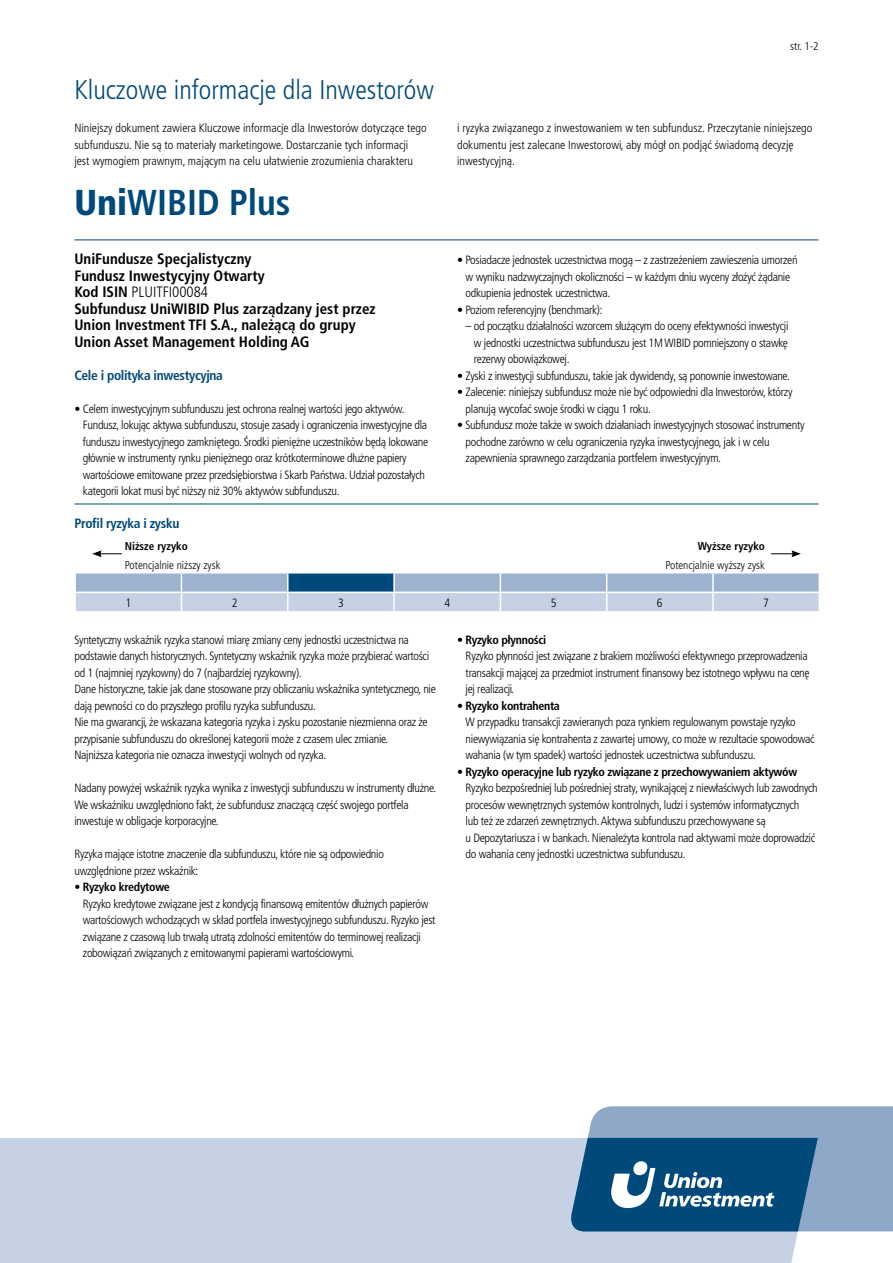
<style>
.page{position:relative;width:893px;height:1263px;background:#fff}
.page>*{position:absolute;margin:0;border:0;box-sizing:border-box;transform-origin:0 0}
.t1{font:700 condensed 36px "Frutiger LT Pro";color:#00497b}
.t2{font:300 condensed 27px "Frutiger LT Pro";color:#00497b}
._03_Subhead_9_pt{font:700 condensed 15px/16.5px "Frutiger LT Pro";color:#000}
._04a_Body_copy_listi{font:300 condensed 15px "Frutiger LT Pro";color:#000}
.N_Subhead_9_pt{font:700 condensed 13.5px "Frutiger LT Pro";letter-spacing:-.025em;color:#00497b}
._06_Copy_8_pt{font:300 condensed 12px/16.5px "Frutiger LT Pro";letter-spacing:-.025em;color:#000}
.N_bullety_8_ptk{font:300 condensed 12px/16.5px "Frutiger LT Pro";letter-spacing:-.025em;color:#000}
._06_Copy_8_pt-2{font:300 condensed 12px/16.5px "Frutiger LT Pro";color:#000}
._06_Disclaimer__impr{font:300 condensed 11.25px/18px "Frutiger LT Pro";color:#000}
._06_Disclaimer__impr-2{font:700 condensed 11.25px "Frutiger LT Pro";color:#000}
.str{font:300 condensed 11.25px "Frutiger LT Pro";color:#000}
.s1{font-weight:900}
.s2{font-weight:700}
</style>
<div class="page">
<div style="left:0;top:1138px;width:818px;height:125px;background:#c6d1e4"></div>
<svg style="left:568px;top:1106px;width:325px;height:125px;background:#5583a8"></svg>
<hr style="left:74px;top:240px;width:745px;height:1px;background:#00497b">
<hr style="left:74px;top:504px;width:745px;height:1px;background:#00497b">
<svg style="left:75px;top:573px;width:744px;height:39px;background:#abbed6"></svg>
<hr style="left:74px;top:592px;width:107px;height:1px;background:#fff">
<hr style="left:181px;top:592px;width:107px;height:1px;background:#fff">
<hr style="left:288px;top:592px;width:106px;height:1px;background:#fff">
<hr style="left:394px;top:592px;width:106px;height:1px;background:#fff">
<hr style="left:500px;top:592px;width:107px;height:1px;background:#fff">
<hr style="left:607px;top:592px;width:106px;height:1px;background:#fff">
<hr style="left:713px;top:592px;width:107px;height:1px;background:#fff">
<svg style="left:92px;top:550px;width:30px;height:7px"></svg>
<svg style="left:771px;top:550px;width:30px;height:7px"></svg>
<h2 class="t2" style="left:74px;top:74px;width:361px">Kluczowe informacje dla Inwestorów</h2>
<p class="str" style="left:790px;top:39px;width:30px">str. 1-2</p>
<p class="_06_Copy_8_pt-2" style="left:74px;top:120px;width:354px">Niniejszy dokument zawiera Kluczowe informacje dla Inwestorów dotyczące tego subfunduszu. Nie są to materiały marketingowe. Dostarczanie tych informacji<br>jest wymogiem prawnym, mającym na celu ułatwienie zrozumienia charakteru</p>
<p class="_06_Copy_8_pt-2" style="left:457px;top:120px;width:357px">i ryzyka związanego z inwestowaniem w ten subfundusz. Przeczytanie niniejszego dokumentu jest zalecane Inwestorowi, aby mógł on podjąć świadomą decyzję inwestycyjną.</p>
<h1 class="t1" style="left:74px;top:181px;width:218px"><span class="s1">Uni</span>WIBID Plus</h1>
<p class="_03_Subhead_9_pt" style="left:74px;top:251px;width:192px">UniFundusze Specjalistyczny<br>Fundusz Inwestycyjny Otwarty</p>
<p class="_04a_Body_copy_listi" style="left:74px;top:283px;width:135px"><span class="s2">Kod ISIN</span> PLUITFI00084</p>
<p class="_03_Subhead_9_pt" style="left:74px;top:300px;width:303px">Subfundusz UniWIBID Plus zarządzany jest przez<br>Union Investment TFI S.A., należącą do grupy<br>Union Asset Management Holding AG</p>
<p class="N_Subhead_9_pt" style="left:74px;top:367px;width:150px">Cele i polityka inwestycyjna</p>
<p class="_06_Copy_8_pt" style="left:83px;top:400px;width:347px;text-indent:-9px">• Celem inwestycyjnym subfunduszu jest ochrona realnej wartości jego aktywów.<br>Fundusz, lokując aktywa subfunduszu, stosuje zasady i ograniczenia inwestycyjne dla funduszu inwestycyjnego zamkniętego. Środki pieniężne uczestników będą lokowane głównie w instrumenty rynku pieniężnego oraz krótkoterminowe dłużne papiery wartościowe emitowane przez przedsiębiorstwa i Skarb Państwa. Udział pozostałych kategorii lokat musi być niższy niż 30% aktywów subfunduszu.</p>
<p class="N_Subhead_9_pt" style="left:74px;top:515px;width:107px">Profil ryzyka i zysku</p>
<p class="_06_Copy_8_pt" style="left:466px;top:252px;width:333px;text-indent:-9px">• Posiadacze jednostek uczestnictwa mogą – z zastrzeżeniem zawieszenia umorzeń w wyniku nadzwyczajnych okoliczności – w każdym dniu wyceny złożyć żądanie odkupienia jednostek uczestnictwa.</p>
<p class="_06_Copy_8_pt" style="left:457px;top:301px;width:147px">• Poziom referencyjny (benchmark):</p>
<p class="_06_Copy_8_pt" style="left:474px;top:318px;width:316px;text-align:justify;text-indent:-8px">– od początku działalności wzorcem służącym do oceny efektywności inwestycji w jednostki uczestnictwa subfunduszu jest 1M WIBID pomniejszony o stawkę rezerwy obowiązkowej.</p>
<p class="_06_Copy_8_pt" style="left:457px;top:367px;width:334px">• Zyski z inwestycji subfunduszu, takie jak dywidendy, są ponownie inwestowane.</p>
<p class="_06_Copy_8_pt" style="left:466px;top:384px;width:328px;text-indent:-9px">• Zalecenie: niniejszy subfundusz może nie być odpowiedni dla Inwestorów, którzy planują wycofać swoje środki w ciągu 1 roku.</p>
<p class="_06_Copy_8_pt" style="left:466px;top:417px;width:340px;text-indent:-9px">• Subfundusz może także w swoich działaniach inwestycyjnych stosować instrumenty pochodne zarówno w celu ograniczenia ryzyka inwestycyjnego, jak i w celu zapewnienia sprawnego zarządzania portfelem inwestycyjnym.</p>
<p class="_06_Disclaimer__impr" style="left:125px;top:538px;width:97px"><span class="s2">Niższe ryzyko<br></span>Potencjalnie niższy zysk</p>
<p class="_06_Disclaimer__impr-2" style="left:698px;top:540px;width:69px">Wyższe ryzyko</p>
<p class="_06_Disclaimer__impr" style="left:665px;top:556px;width:101px">Potencjalnie wyższy zysk</p>
<p class="_06_Copy_8_pt" style="left:125px;top:594px;width:7px">1</p>
<p class="_06_Copy_8_pt" style="left:232px;top:594px;width:7px">2</p>
<p class="_06_Copy_8_pt" style="left:338px;top:594px;width:7px">3</p>
<p class="_06_Copy_8_pt" style="left:444px;top:594px;width:7px">4</p>
<p class="_06_Copy_8_pt" style="left:551px;top:594px;width:7px">5</p>
<p class="_06_Copy_8_pt" style="left:657px;top:594px;width:7px">6</p>
<p class="_06_Copy_8_pt" style="left:763px;top:594px;width:7px">7</p>
<p class="N_bullety_8_ptk" style="left:74px;top:631px;width:356px">Syntetyczny wskaźnik ryzyka stanowi miarę zmiany ceny jednostki uczestnictwa na podstawie danych historycznych. Syntetyczny wskaźnik ryzyka może przybierać wartości od 1 (najmniej ryzykowny) do 7 (najbardziej ryzykowny).</p>
<p class="N_bullety_8_ptk" style="left:74px;top:681px;width:363px">Dane historyczne, takie jak dane stosowane przy obliczaniu wskaźnika syntetycznego, nie dają pewności co do przyszłego profilu ryzyka subfunduszu.</p>
<p class="N_bullety_8_ptk" style="left:74px;top:714px;width:355px">Nie ma gwarancji, że wskazana kategoria ryzyka i zysku pozostanie niezmienna oraz że przypisanie subfunduszu do określonej kategorii może z czasem ulec zmianie.</p>
<p class="N_bullety_8_ptk" style="left:74px;top:747px;width:253px">Najniższa kategoria nie oznacza inwestycji wolnych od ryzyka.</p>
<p class="N_bullety_8_ptk" style="left:74px;top:780px;width:363px">Nadany powyżej wskaźnik ryzyka wynika z inwestycji subfunduszu w instrumenty dłużne.<br>We wskaźniku uwzględniono fakt, że subfundusz znaczącą część swojego portfela inwestuje w obligacje korporacyjne.</p>
<p class="N_bullety_8_ptk" style="left:74px;top:846px;width:311px">Ryzyka mające istotne znaczenie dla subfunduszu, które nie są odpowiednio uwzględnione przez wskaźnik:</p>
<p class="_06_Copy_8_pt" style="left:83px;top:879px;width:354px;text-indent:-9px">• <span class="s2">Ryzyko kredytowe<br></span>Ryzyko kredytowe związane jest z kondycją finansową emitentów dłużnych papierów wartościowych wchodzących w skład portfela inwestycyjnego subfunduszu. Ryzyko jest związane z czasową lub trwałą utratą zdolności emitentów do terminowej realizacji zobowiązań związanych z emitowanymi papierami wartościowymi.</p>
<p class="_06_Copy_8_pt" style="left:466px;top:631px;width:345px;text-indent:-9px">• <span class="s2">Ryzyko płynności<br></span>Ryzyko płynności jest związane z brakiem możliwości efektywnego przeprowadzenia transakcji mającej za przedmiot instrument finansowy bez istotnego wpływu na cenę jej realizacji.</p>
<p class="_06_Copy_8_pt" style="left:466px;top:697px;width:350px;text-indent:-9px">• <span class="s2">Ryzyko kontrahenta<br></span>W przypadku transakcji zawieranych poza rynkiem regulowanym powstaje ryzyko niewywiązania się kontrahenta z zawartej umowy, co może w rezultacie spowodować wahania (w tym spadek) wartości jednostek uczestnictwa subfunduszu.</p>
<p class="_06_Copy_8_pt" style="left:466px;top:763px;width:354px;text-indent:-9px">• <span class="s2">Ryzyko operacyjne lub ryzyko związane z przechowywaniem aktywów </span>Ryzyko bezpośredniej lub pośredniej straty, wynikającej z niewłaściwych lub zawodnych procesów wewnętrznych systemów kontrolnych, ludzi i systemów informatycznych<br>lub też ze zdarzeń zewnętrznych. Aktywa subfunduszu przechowywane są<br>u Depozytariusza i w bankach. Nienależyta kontrola nad aktywami może doprowadzić do wahania ceny jednostki uczestnictwa subfunduszu.</p>
</div>
